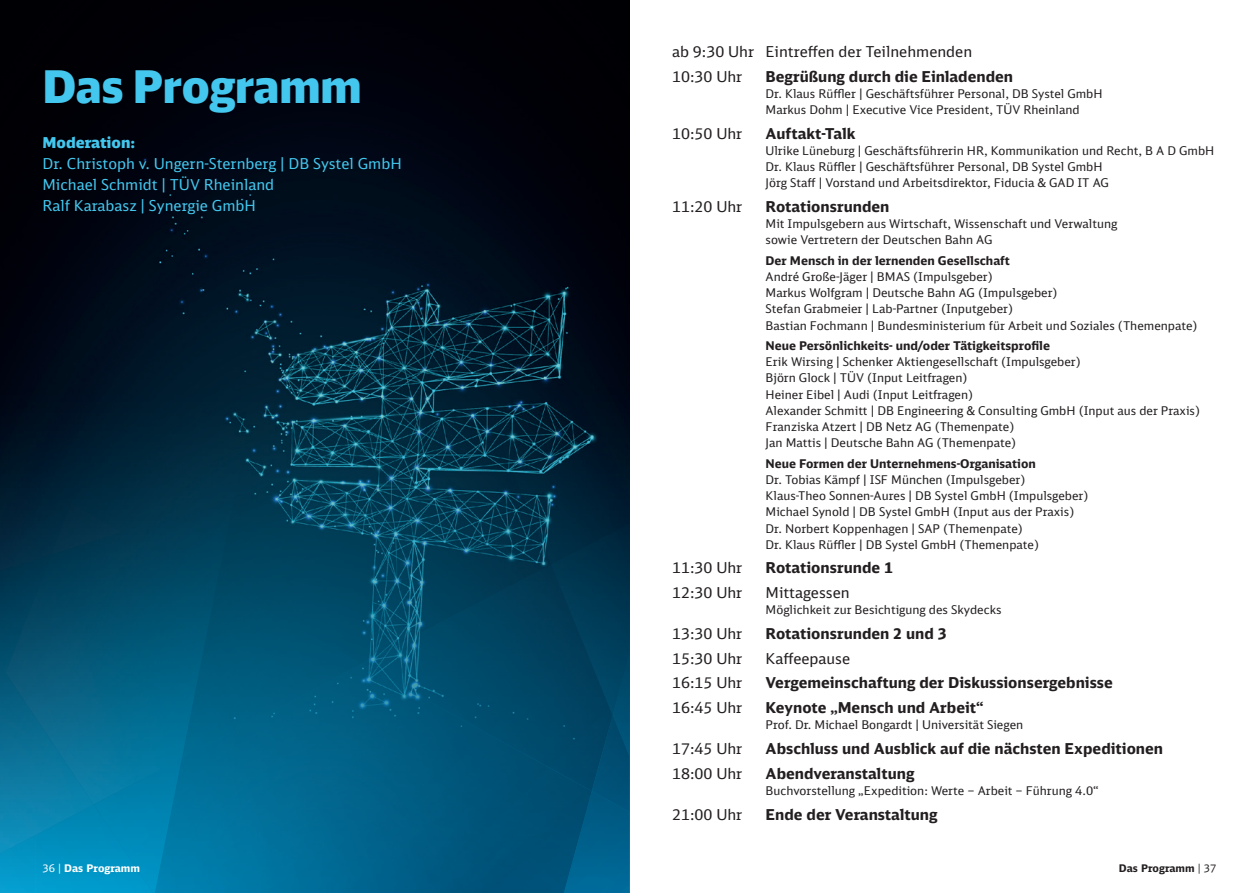
<style>
.page{position:relative;width:1259px;height:893px;background:#fff}
.page>*{position:absolute;margin:0;border:0;box-sizing:border-box;transform-origin:0 0}
.t1{font:900 45px "DB Head";letter-spacing:-.005em;color:#44c7ee}
.t2{font:700 15px "DB Sans";color:#231f20}
.t3{font:15px/24.8px "DB Sans";color:#231f20}
.t4{font:15px/21px "DB Sans";color:#44c7ee}
.t5{font:900 15px "DB Sans";color:#44c7ee}
.t6{font:12px/16.2px "DB Sans";color:#231f20}
.t7{font:700 12px "DB Sans";color:#231f20}
.t8{font:700 10.5px "DB Sans";color:#fff}
.t9{font:700 10.5px "DB Sans";color:#231f20}
.s1{font-weight:400}
.s2{font-family:"DB Sans Cond Altern";font-weight:400}
</style>
<div class="page">
<div style="left:36px;top:856px;width:58px;height:37px;background:#0198c9"></div>
<img style="left:0;top:856px;width:36px;height:37px">
<img style="left:94px;top:804px;width:60px;height:89px">
<img style="left:592px;top:812px;width:37px;height:81px">
<img style="left:154px;top:804px;width:7px;height:89px">
<img style="left:161px;top:728px;width:431px;height:165px">
<img style="left:592px;top:715px;width:37px;height:97px">
<img style="left:612px;top:565px;width:17px;height:150px">
<img style="left:362px;top:565px;width:250px;height:226px">
<img style="left:188px;top:0;width:6px;height:164px">
<img style="left:194px;top:0;width:99px;height:185px">
<div style="left:266px;top:0;width:58px;height:47px;background:#000109"></div>
<img style="left:293px;top:47px;width:31px;height:156px">
<div style="left:324px;top:0;width:160px;height:127px;background:#00010a"></div>
<div style="left:317px;top:127px;width:144px;height:80px;background:#000818"></div>
<img style="left:420px;top:24px;width:64px;height:157px">
<img style="left:461px;top:181px;width:23px;height:52px">
<img style="left:484px;top:0;width:145px;height:233px">
<div style="left:0;top:0;width:188px;height:164px;background:#000107"></div>
<div style="left:0;top:0;width:168px;height:69px;background:#000005"></div>
<div style="left:0;top:503px;width:51px;height:52px;background:#02243a"></div>
<img style="left:0;top:555px;width:94px;height:301px">
<img style="left:51px;top:503px;width:20px;height:29px">
<img style="left:6px;top:532px;width:211px;height:272px">
<img style="left:182px;top:584px;width:105px;height:174px">
<img style="left:240px;top:623px;width:122px;height:105px">
<div style="left:0;top:164px;width:194px;height:189px;background:#00030f"></div>
<div style="left:129px;top:185px;width:164px;height:45px;background:#000b18"></div>
<img style="left:288px;top:203px;width:29px;height:4px">
<img style="left:0;top:353px;width:71px;height:150px">
<img style="left:71px;top:230px;width:163px;height:302px">
<img style="left:122px;top:496px;width:95px;height:88px">
<img style="left:234px;top:207px;width:227px;height:249px">
<img style="left:361px;top:233px;width:268px;height:332px">
<div style="left:571px;top:253px;width:58px;height:49px;background:#00020e"></div>
<img style="left:217px;top:456px;width:70px;height:167px">
<img style="left:287px;top:415px;width:264px;height:249px">
<div style="left:0;top:147px;width:79px;height:132px;background:#000109"></div>
<h1 class="t1" style="left:43px;top:58px;width:321px">Das Programm</h1>
<p class="t5" style="left:43px;top:133px;width:94px">Moderation:</p>
<p class="t4" style="left:43px;top:153px;width:361px">Dr. Christoph v. Ungern-Sternberg | DB Systel GmbH<br>Michael Schmidt | TÜV Rheinland<br>Ralf Karabasz | Synergie GmbH</p>
<p class="t3" style="left:672px;top:39px;width:302px">ab 9:30 Uhr Eintreffen der Teilnehmenden<br>10:30 Uhr</p>
<p class="t2" style="left:765px;top:67px;width:249px">Begrüßung durch die Einladenden</p>
<p class="t6" style="left:765px;top:85px;width:338px">Dr. Klaus Rüffler | Geschäftsführer Personal, DB Systel GmbH<br>Markus Dohm | Executive Vice President, TÜV Rheinland</p>
<p class="t3" style="left:672px;top:121px;width:72px">10:50 Uhr</p>
<p class="t2" style="left:765px;top:124px;width:92px">Auftakt-Talk</p>
<p class="t6" style="left:765px;top:142px;width:450px">Ulrike Lüneburg | Geschäftsführerin HR, Kommunikation und Recht, B A D GmbH<br>Dr. Klaus Rüffler | Geschäftsführer Personal, DB Systel GmbH<br>Jörg Staff | Vorstand und Arbeitsdirektor, Fiducia &amp; GAD IT AG</p>
<p class="t3" style="left:672px;top:194px;width:72px">11:20 Uhr</p>
<p class="t2" style="left:765px;top:197px;width:125px">Rotationsrunden</p>
<p class="t6" style="left:765px;top:216px;width:353px">Mit Impulsgebern aus Wirtschaft, Wissenschaft und Verwaltung sowie Vertretern der Deutschen Bahn AG</p>
<p class="t7" style="left:765px;top:253px;width:246px">Der Mensch in der lernenden Gesellschaft</p>
<p class="t6" style="left:765px;top:268px;width:433px">André Große-Jäger | BMAS (Impulsgeber)<br>Markus Wolfgram | Deutsche Bahn AG (Impulsgeber)<br>Stefan Grabmeier | Lab-Partner (Inputgeber)<br>Bastian Fochmann | Bundesministerium für Arbeit und Soziales (Themenpate)</p>
<p class="t7" style="left:765px;top:338px;width:286px">Neue Persönlichkeits- und/oder Tätigkeitsprofile</p>
<p class="t6" style="left:765px;top:354px;width:436px">Erik Wirsing | Schenker Aktiengesellschaft (Impulsgeber)<br>Björn Glock | TÜV (Input Leitfragen)<br>Heiner Eibel | Audi (Input Leitfragen)<br>Alexander Schmitt | DB Engineering &amp; Consulting GmbH (Input aus der Praxis)<br>Franziska Atzert | DB Netz AG (Themenpate)<br>Jan Mattis | Deutsche Bahn AG (Themenpate)</p>
<p class="t7" style="left:765px;top:456px;width:272px">Neue Formen der Unternehmens-Organisation</p>
<p class="t6" style="left:765px;top:471px;width:324px">Dr. Tobias Kämpf | ISF München (Impulsgeber)<br>Klaus-Theo Sonnen-Aures | DB Systel GmbH (Impulsgeber)<br>Michael Synold | DB Systel GmbH (Input aus der Praxis)<br>Dr. Norbert Koppenhagen | SAP (Themenpate)<br>Dr. Klaus Rüffler | DB Systel GmbH (Themenpate)</p>
<p class="t3" style="left:672px;top:555px;width:72px">11:30 Uhr</p>
<p class="t2" style="left:765px;top:558px;width:129px">Rotationsrunde 1</p>
<p class="t3" style="left:672px;top:580px;width:72px">12:30 Uhr</p>
<p class="t3" style="left:765px;top:580px;width:86px">Mittagessen</p>
<p class="t6" style="left:765px;top:602px;width:237px">Möglichkeit zur Besichtigung des Skydecks</p>
<p class="t3" style="left:672px;top:621px;width:72px">13:30 Uhr</p>
<p class="t2" style="left:765px;top:624px;width:183px">Rotationsrunden 2 und 3</p>
<p class="t3" style="left:672px;top:646px;width:72px">15:30 Uhr</p>
<p class="t3" style="left:765px;top:646px;width:86px">Kaffeepause</p>
<p class="t3" style="left:672px;top:670px;width:72px">16:15 Uhr</p>
<p class="t2" style="left:765px;top:673px;width:349px">Vergemeinschaftung der Diskussionsergebnisse</p>
<p class="t3" style="left:672px;top:695px;width:72px">16:45 Uhr</p>
<p class="t2" style="left:765px;top:698px;width:220px">Keynote „Mensch und Arbeit“</p>
<p class="t6" style="left:765px;top:717px;width:259px">Prof. Dr. Michael Bongardt | Universität Siegen</p>
<p class="t3" style="left:672px;top:736px;width:72px">17:45 Uhr</p>
<p class="t2" style="left:765px;top:739px;width:399px">Abschluss und Ausblick auf die nächsten Expeditionen</p>
<p class="t3" style="left:672px;top:761px;width:72px">18:00 Uhr</p>
<p class="t2" style="left:765px;top:764px;width:150px">Abendveranstaltung</p>
<p class="t6" style="left:765px;top:782px;width:335px">Buchvorstellung „Expedition: Werte – Arbeit – Führung 4.0“</p>
<p class="t3" style="left:672px;top:802px;width:72px">21:00 Uhr</p>
<p class="t2" style="left:765px;top:805px;width:173px">Ende der Veranstaltung</p>
<p class="t8" style="left:43px;top:861px;width:99px"><span class="s1">36</span> <span class="s2">|</span> Das Programm</p>
<p class="t9" style="left:1119px;top:861px;width:99px">Das Programm <span class="s2">|</span> <span class="s1">37</span></p>
</div>
